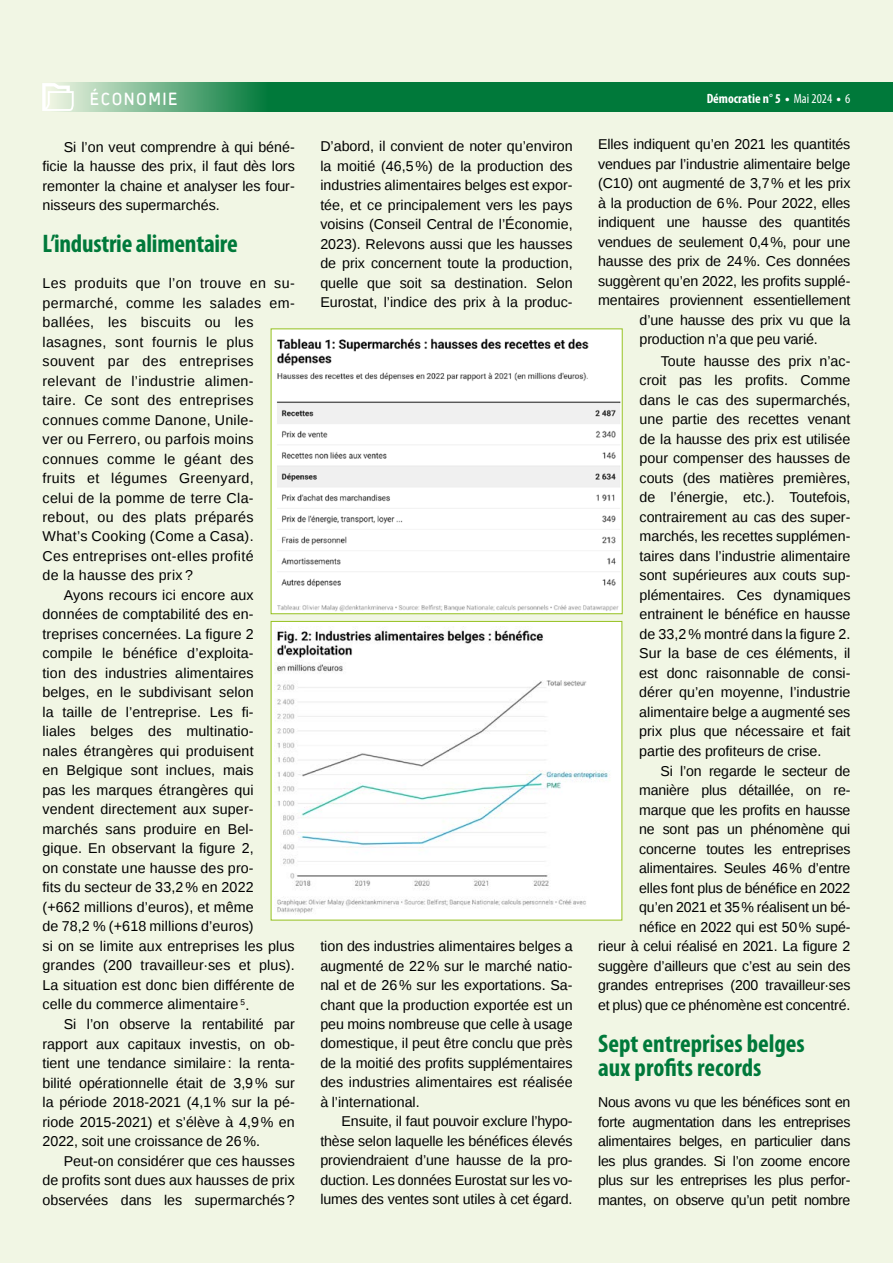
<style>
.page{position:relative;width:893px;height:1263px;background:#f1f6e4}
.page>*{position:absolute;margin:0;border:0;box-sizing:border-box;transform-origin:0 0}
.t1{font:700 condensed 25.5px/24px "Myriad Pro";color:#00793a}
.t2{font:18px "Sci Fly Sans";letter-spacing:.085em;color:#fff}
.t3{font:14.25px/19.5px "Liberation Sans";color:#000;text-align:justify}
.t4{font:14.25px "Liberation Sans";letter-spacing:.025em;color:#000}
.t5{font:700 condensed 13.5px "Myriad Pro";color:#fff}
.s1{font-stretch:normal}
.s2{font-weight:400}
</style>
<div class="page">
<svg style="left:57px;top:83px;width:836px;height:29px;background:#19864b"></svg>
<svg style="left:42px;top:83px;width:32px;height:28px"></svg>
<img style="left:275px;top:334px;width:346px;height:278px">
<div style="left:271px;top:328px;width:352px;height:286px;border:1px solid #95c11f"></div>
<img style="left:274px;top:626px;width:346px;height:290px">
<p class="t2" style="left:90px;top:88px;width:89px">ÉCONOMIE</p>
<p class="t5" style="left:707px;top:90px;width:145px">Démocratie n° 5 <span class="s1">•</span> <span class="s2">Mai 2024</span> <span class="s1">•</span> <span class="s2">6</span></p>
<p class="t3" style="left:43px;top:137px;width:254px;text-indent:21px">Si l’on veut comprendre à qui béné&shy;ficie la hausse des prix, il faut dès lors remonter la chaine et analyser les four&shy;nisseurs des supermarchés.</p>
<h1 class="t1" style="left:43px;top:231px;width:197px">L’industrie alimentaire</h1>
<p class="t4" style="left:43px;top:275px;width:254px">Les produits que l’on trouve en su-</p>
<p class="t4" style="left:43px;top:295px;width:254px">permarché, comme les salades em-</p>
<p class="t4" style="left:43px;top:314px;width:213px">ballées, les biscuits ou les</p>
<p class="t4" style="left:43px;top:334px;width:213px">lasagnes, sont fournis le plus</p>
<p class="t4" style="left:43px;top:353px;width:213px">souvent par des entreprises</p>
<p class="t4" style="left:43px;top:373px;width:213px">relevant de l’industrie alimen-</p>
<p class="t4" style="left:43px;top:392px;width:213px">taire. Ce sont des entreprises</p>
<p class="t4" style="left:43px;top:411px;width:213px">connues comme Danone, Unile-</p>
<p class="t4" style="left:43px;top:431px;width:213px">ver ou Ferrero, ou parfois moins</p>
<p class="t4" style="left:43px;top:450px;width:213px">connues comme le géant des</p>
<p class="t4" style="left:43px;top:470px;width:213px">fruits et légumes Greenyard,</p>
<p class="t4" style="left:43px;top:489px;width:213px">celui de la pomme de terre Cla-</p>
<p class="t4" style="left:43px;top:509px;width:213px">rebout, ou des plats préparés</p>
<p class="t4" style="left:43px;top:528px;width:213px">What’s Cooking (Come a Casa).</p>
<p class="t4" style="left:43px;top:548px;width:213px">Ces entreprises ont-elles profité</p>
<p class="t4" style="left:43px;top:567px;width:152px">de la hausse des prix ?</p>
<p class="t3" style="left:64px;top:586px;width:191px">Ayons recours ici encore aux</p>
<p class="t3" style="left:43px;top:605px;width:213px">données de comptabilité des en-</p>
<p class="t3" style="left:43px;top:625px;width:213px">treprises concernées. La figure 2</p>
<p class="t3" style="left:43px;top:644px;width:213px">compile le bénéfice d’exploita-</p>
<p class="t3" style="left:43px;top:664px;width:213px">tion des industries alimentaires</p>
<p class="t3" style="left:43px;top:683px;width:213px">belges, en le subdivisant selon</p>
<p class="t3" style="left:43px;top:703px;width:213px">la taille de l’entreprise. Les fi-</p>
<p class="t3" style="left:43px;top:722px;width:213px">liales belges des multinatio-</p>
<p class="t3" style="left:43px;top:742px;width:213px">nales étrangères qui produisent</p>
<p class="t3" style="left:43px;top:761px;width:213px">en Belgique sont inclues, mais</p>
<p class="t3" style="left:43px;top:781px;width:213px">pas les marques étrangères qui</p>
<p class="t3" style="left:43px;top:800px;width:213px">vendent directement aux super-</p>
<p class="t3" style="left:43px;top:820px;width:213px">marchés sans produire en Bel-</p>
<p class="t3" style="left:43px;top:839px;width:213px">gique. En observant la figure 2,</p>
<p class="t3" style="left:43px;top:859px;width:213px">on constate une hausse des pro-</p>
<p class="t3" style="left:43px;top:878px;width:213px">fits du secteur de 33,2% en 2022</p>
<p class="t3" style="left:43px;top:898px;width:213px">(+662 millions d’euros), et même</p>
<p class="t3" style="left:43px;top:917px;width:213px">de 78,2 % (+618 millions d’euros)</p>
<p class="t3" style="left:43px;top:937px;width:254px">si on se limite aux entreprises les plus</p>
<p class="t3" style="left:43px;top:956px;width:254px">grandes (200 travailleur·ses et plus).</p>
<p class="t3" style="left:43px;top:976px;width:254px">La situation est donc bien différente de</p>
<p class="t3" style="left:43px;top:995px;width:208px">celle du commerce alimentaire <sup>5</sup>.</p>
<p class="t3" style="left:64px;top:1015px;width:233px">Si l’on observe la rentabilité par</p>
<p class="t3" style="left:43px;top:1034px;width:254px">rapport aux capitaux investis, on ob-</p>
<p class="t3" style="left:43px;top:1054px;width:254px">tient une tendance similaire: la renta-</p>
<p class="t3" style="left:43px;top:1073px;width:254px">bilité opérationnelle était de 3,9% sur</p>
<p class="t3" style="left:43px;top:1093px;width:254px">la période 2018-2021 (4,1% sur la pé-</p>
<p class="t3" style="left:43px;top:1112px;width:254px">riode 2015-2021) et s’élève à 4,9% en</p>
<p class="t3" style="left:43px;top:1132px;width:219px">2022, soit une croissance de 26%.</p>
<p class="t3" style="left:64px;top:1151px;width:233px">Peut-on considérer que ces hausses</p>
<p class="t3" style="left:43px;top:1171px;width:254px">de profits sont dues aux hausses de prix</p>
<p class="t3" style="left:43px;top:1190px;width:254px">observées dans les supermarchés?</p>
<p class="t3" style="left:598px;top:135px;width:254px">Elles indiquent qu’en 2021 les quantités</p>
<p class="t3" style="left:598px;top:155px;width:254px">vendues par l’industrie alimentaire belge</p>
<p class="t3" style="left:598px;top:174px;width:254px">(C10) ont augmenté de 3,7% et les prix</p>
<p class="t3" style="left:598px;top:194px;width:254px">à la production de 6%. Pour 2022, elles</p>
<p class="t3" style="left:598px;top:213px;width:254px">indiquent une hausse des quantités</p>
<p class="t3" style="left:598px;top:233px;width:254px">vendues de seulement 0,4%, pour une</p>
<p class="t3" style="left:598px;top:252px;width:254px">hausse des prix de 24%. Ces données</p>
<p class="t3" style="left:598px;top:272px;width:254px">suggèrent qu’en 2022, les profits supplé-</p>
<p class="t3" style="left:598px;top:291px;width:254px">mentaires proviennent essentiellement</p>
<p class="t3" style="left:640px;top:311px;width:212px">d’une hausse des prix vu que la</p>
<p class="t3" style="left:640px;top:330px;width:180px">production n’a que peu varié.</p>
<p class="t3" style="left:639px;top:352px;width:213px;text-indent:22px">Toute hausse des prix n’ac&shy;croit pas les profits. Comme dans le cas des supermarchés, une partie des recettes venant de la hausse des prix est utilisée pour compenser des hausses de couts (des matières premières, de l’énergie, etc.). Toutefois, contrairement au cas des super&shy;marchés, les recettes supplémen&shy;taires dans l’industrie alimentaire sont supérieures aux couts sup&shy;plémentaires. Ces dynamiques entrainent le bénéfice en hausse de 33,2% montré dans la figure 2.<br>Sur la base de ces éléments, il est donc raisonnable de consi&shy;dérer qu’en moyenne, l’industrie alimentaire belge a augmenté ses prix plus que nécessaire et fait partie des profiteurs de crise.</p>
<p class="t3" style="left:598px;top:761px;width:254px;text-align:right">Si l’on regarde le secteur de<br>manière plus détaillée, on re&shy;marque que les profits en hausse<br>ne sont pas un phénomène qui concerne toutes les entreprises alimentaires. Seules 46% d’entre<br>elles font plus de bénéfice en 2022<br>qu’en 2021 et 35% réalisent un bé-<br>néfice en 2022 qui est 50% supé-<br>rieur à celui réalisé en 2021. La figure 2 suggère d’ailleurs que c’est au sein des grandes entreprises (200 travailleur·ses et plus) que ce phénomène est concentré.</p>
<h1 class="t1" style="left:598px;top:1030px;width:208px">Sept entreprises belges aux profits records</h1>
<p class="t3" style="left:598px;top:1093px;width:254px">Nous avons vu que les bénéfices sont en forte augmentation dans les entreprises alimentaires belges, en particulier dans les plus grandes. Si l’on zoome encore plus sur les entreprises les plus perfor&shy;mantes, on observe qu’un petit nombre</p>
<p class="t3" style="left:320px;top:137px;width:254px">D’abord, il convient de noter qu’environ la moitié (46,5%) de la production des industries alimentaires belges est expor&shy;tée, et ce principalement vers les pays voisins (Conseil Central de l’Économie, 2023). Relevons aussi que les hausses de prix concernent toute la production, quelle que soit sa destination. Selon Eurostat, l’indice des prix à la produc-</p>
<p class="t3" style="left:320px;top:937px;width:254px">tion des industries alimentaires belges a augmenté de 22% sur le marché natio&shy;nal et de 26% sur les exportations. Sa&shy;chant que la production exportée est un peu moins nombreuse que celle à usage domestique, il peut être conclu que près de la moitié des profits supplémentaires des industries alimentaires est réalisée à l’international.</p>
<p class="t3" style="left:320px;top:1112px;width:254px;text-indent:21px">Ensuite, il faut pouvoir exclure l’hypo&shy;thèse selon laquelle les bénéfices élevés proviendraient d’une hausse de la pro&shy;duction. Les données Eurostat sur les vo&shy;lumes des ventes sont utiles à cet égard.</p>
</div>
